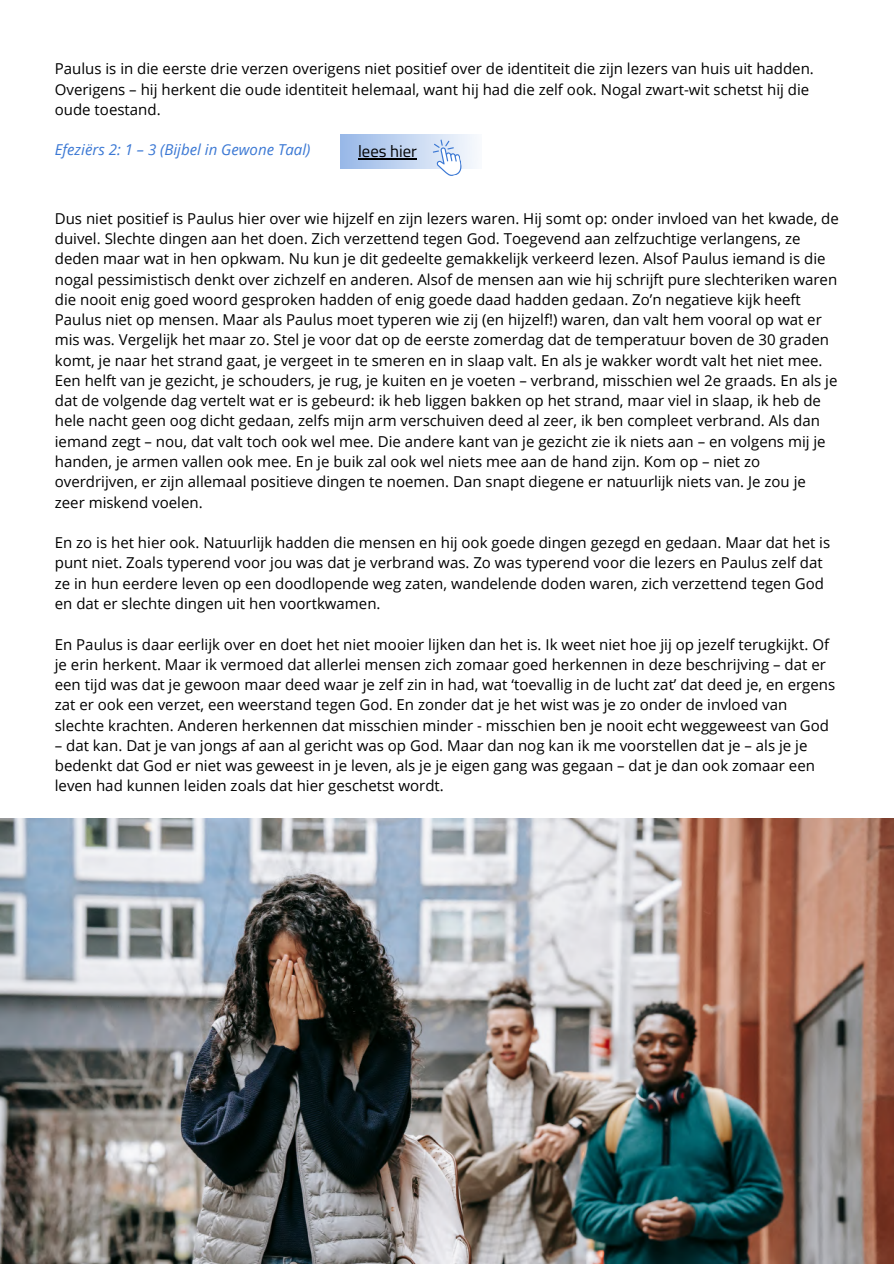
<style>
.page{position:relative;width:894px;height:1264px;background:#fff}
.page>*{position:absolute;margin:0;border:0;box-sizing:border-box;transform-origin:0 0}
.t1{font:16.65px "Titillium Web";color:#000}
.t2{font:15px/20.2px "Open Sans";color:#000}
.t3{font:italic 15px "Open Sans";color:#3b78d4}
</style>
<div class="page">
<img style="left:0;top:818px;width:893px;height:445px">
<img style="left:340px;top:134px;width:136px;height:34px">
<hr style="left:358px;top:158px;width:59px;height:1px;background:#000">
<svg style="left:432px;top:139px;width:31px;height:37px"></svg>
<p class="t2" style="left:55px;top:58px;width:760px">Paulus is in die eerste drie verzen overigens niet positief over de identiteit die zijn lezers van huis uit hadden.<br>Overigens – hij herkent die oude identiteit helemaal, want hij had die zelf ook. Nogal zwart-wit schetst hij die oude toestand.</p>
<p class="t3" style="left:55px;top:139px;width:257px">Efeziërs 2: 1 – 3 (Bijbel in Gewone Taal)</p>
<p class="t1" style="left:358px;top:138px;width:60px">lees hier</p>
<p class="t2" style="left:55px;top:208px;width:785px">Dus niet positief is Paulus hier over wie hijzelf en zijn lezers waren. Hij somt op: onder invloed van het kwade, de duivel. Slechte dingen aan het doen. Zich verzettend tegen God. Toegevend aan zelfzuchtige verlangens, ze deden maar wat in hen opkwam. Nu kun je dit gedeelte gemakkelijk verkeerd lezen. Alsof Paulus iemand is die nogal pessimistisch denkt over zichzelf en anderen. Alsof de mensen aan wie hij schrijft pure slechteriken waren die nooit enig goed woord gesproken hadden of enig goede daad hadden gedaan. Zo’n negatieve kijk heeft Paulus niet op mensen. Maar als Paulus moet typeren wie zij (en hijzelf!) waren, dan valt hem vooral op wat er mis was. Vergelijk het maar zo. Stel je voor dat op de eerste zomerdag dat de temperatuur boven de 30 graden komt, je naar het strand gaat, je vergeet in te smeren en in slaap valt. En als je wakker wordt valt het niet mee.<br>Een helft van je gezicht, je schouders, je rug, je kuiten en je voeten – verbrand, misschien wel 2e graads. En als je dat de volgende dag vertelt wat er is gebeurd: ik heb liggen bakken op het strand, maar viel in slaap, ik heb de hele nacht geen oog dicht gedaan, zelfs mijn arm verschuiven deed al zeer, ik ben compleet verbrand. Als dan iemand zegt – nou, dat valt toch ook wel mee. Die andere kant van je gezicht zie ik niets aan – en volgens mij je handen, je armen vallen ook mee. En je buik zal ook wel niets mee aan de hand zijn. Kom op – niet zo overdrijven, er zijn allemaal positieve dingen te noemen. Dan snapt diegene er natuurlijk niets van. Je zou je zeer miskend voelen.</p>
<p class="t2" style="left:55px;top:532px;width:776px">En zo is het hier ook. Natuurlijk hadden die mensen en hij ook goede dingen gezegd en gedaan. Maar dat het is punt niet. Zoals typerend voor jou was dat je verbrand was. Zo was typerend voor die lezers en Paulus zelf dat ze in hun eerdere leven op een doodlopende weg zaten, wandelende doden waren, zich verzettend tegen God en dat er slechte dingen uit hen voortkwamen.</p>
<p class="t2" style="left:55px;top:633px;width:781px">En Paulus is daar eerlijk over en doet het niet mooier lijken dan het is. Ik weet niet hoe jij op jezelf terugkijkt. Of je erin herkent. Maar ik vermoed dat allerlei mensen zich zomaar goed herkennen in deze beschrijving – dat er een tijd was dat je gewoon maar deed waar je zelf zin in had, wat ‘toevallig in de lucht zat’ dat deed je, en ergens zat er ook een verzet, een weerstand tegen God. En zonder dat je het wist was je zo onder de invloed van slechte krachten. Anderen herkennen dat misschien minder - misschien ben je nooit echt weggeweest van God</p>
<p class="t2" style="left:55px;top:735px;width:761px">– dat kan. Dat je van jongs af aan al gericht was op God. Maar dan nog kan ik me voorstellen dat je – als je je bedenkt dat God er niet was geweest in je leven, als je je eigen gang was gegaan – dat je dan ook zomaar een leven had kunnen leiden zoals dat hier geschetst wordt.</p>
</div>
